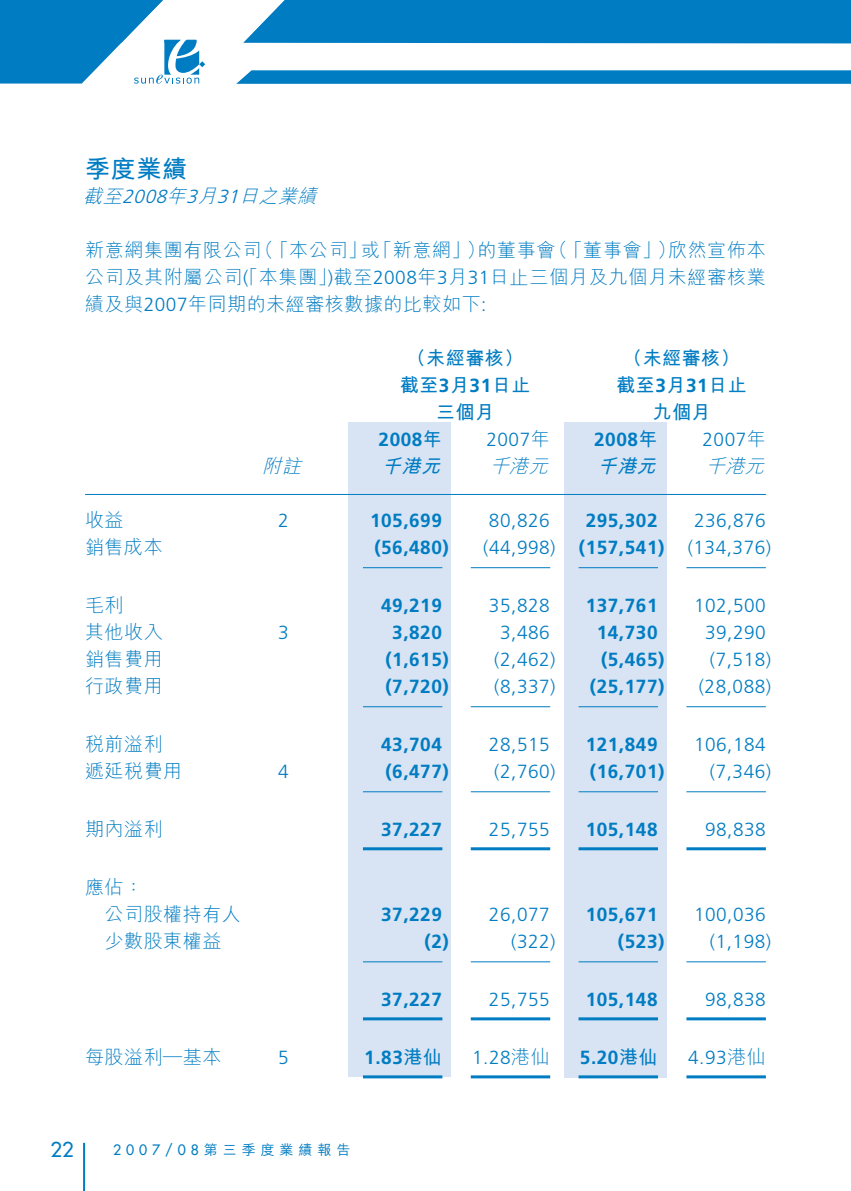
<style>
.page{position:relative;width:851px;height:1191px;background:#fff}
.page>*{position:absolute;margin:0;border:0;box-sizing:border-box;transform-origin:0 0}
.t1{font:25px "M Hei HK Bold B5 pc H";color:#007cc2}
.t2{font:500 20px "Futura Std";color:#007cc2}
.t3{font:300 19px "Frutiger LT Std";letter-spacing:.03em;color:#007cc2}
.t4{font:700 19px "Frutiger LT Std";letter-spacing:.03em;color:#007cc2}
.t5{font:19px/27px "M Hei HK Light B5 pc H";letter-spacing:.03em;color:#007cc2}
.t6{font:19px "M Hei HK Bold B5 pc H";letter-spacing:.03em;color:#007cc2}
.t7{font:italic 19px "M Hei HK Light B5 pc H";color:#007cc2}
.t8{font:italic 19px "M Hei HK Bold B5 pc H";color:#007cc2}
.t9{font:14px "M Hei HK Medium B5 pc H";letter-spacing:.35em;color:#007cc2}
.s1{font-family:"Frutiger LT Std";font-weight:300}
.s2{font-family:"Frutiger LT Std";font-weight:700}
.s3{font-family:"M Hei HK Bold B5 pc H";font-weight:400}
.s4{font-family:"M Hei HK Light B5 pc H";font-weight:400}
.s5{font-weight:700}
.s6{font-family:"Futura Std";font-weight:500}
</style>
<div class="page">
<hr style="left:83px;top:1142px;width:2px;height:48px;background:#007cc2">
<svg style="left:850px;top:0;width:1px;height:84px"></svg>
<svg style="left:205px;top:0;width:645px;height:84px;fill:#007cc2"></svg>
<svg style="left:0;top:0;width:205px;height:84px"></svg>
<div style="left:564px;top:422px;width:102px;height:656px;background:#d8e4f3"></div>
<div style="left:349px;top:422px;width:102px;height:655px;background:#d8e4f3"></div>
<hr style="left:85px;top:494px;width:680px;height:1px;background:#007cc2">
<hr style="left:363px;top:567px;width:79px;height:1px;background:#007cc2">
<hr style="left:470px;top:567px;width:80px;height:1px;background:#007cc2">
<hr style="left:578px;top:567px;width:80px;height:1px;background:#007cc2">
<hr style="left:686px;top:567px;width:79px;height:1px;background:#007cc2">
<hr style="left:363px;top:706px;width:79px;height:1px;background:#007cc2">
<hr style="left:470px;top:706px;width:80px;height:1px;background:#007cc2">
<hr style="left:578px;top:706px;width:80px;height:1px;background:#007cc2">
<hr style="left:686px;top:706px;width:79px;height:1px;background:#007cc2">
<hr style="left:363px;top:791px;width:79px;height:1px;background:#007cc2">
<hr style="left:470px;top:791px;width:80px;height:1px;background:#007cc2">
<hr style="left:578px;top:791px;width:80px;height:1px;background:#007cc2">
<hr style="left:686px;top:791px;width:79px;height:1px;background:#007cc2">
<hr style="left:363px;top:847px;width:79px;height:3px;background:#007cc2">
<hr style="left:470px;top:847px;width:80px;height:3px;background:#007cc2">
<hr style="left:578px;top:847px;width:80px;height:3px;background:#007cc2">
<hr style="left:686px;top:847px;width:79px;height:3px;background:#007cc2">
<hr style="left:363px;top:961px;width:79px;height:1px;background:#007cc2">
<hr style="left:470px;top:961px;width:80px;height:1px;background:#007cc2">
<hr style="left:578px;top:961px;width:80px;height:1px;background:#007cc2">
<hr style="left:686px;top:961px;width:79px;height:1px;background:#007cc2">
<hr style="left:363px;top:1017px;width:79px;height:3px;background:#007cc2">
<hr style="left:470px;top:1017px;width:80px;height:3px;background:#007cc2">
<hr style="left:578px;top:1017px;width:80px;height:3px;background:#007cc2">
<hr style="left:686px;top:1017px;width:79px;height:3px;background:#007cc2">
<hr style="left:363px;top:1075px;width:79px;height:3px;background:#007cc2">
<hr style="left:470px;top:1075px;width:80px;height:3px;background:#007cc2">
<hr style="left:578px;top:1075px;width:80px;height:3px;background:#007cc2">
<hr style="left:686px;top:1075px;width:79px;height:3px;background:#007cc2">
<h1 class="t1" style="left:85px;top:159px;width:104px">季度業績</h1>
<p class="t7" style="left:83px;top:189px;width:240px">截至<span class="s1">2008</span>年<span class="s1">3</span>月<span class="s1">31</span>日之業績</p>
<p class="t5" style="left:85px;top:239px;width:682px">新意網集團有限公司（「本公司」或「新意網」）的董事會（「董事會」）欣然宣佈本公司及其附屬公司「本集團」</p>
<p class="t5" style="left:85px;top:266px;width:682px;text-indent:243px"><span class="s1">)</span>截至<span class="s1">2008</span>年<span class="s1">3</span>月<span class="s1">31</span>日止三個月及九個月未經審核業績及與<span class="s1">2007</span>年同期的未經審核數據的比較如下<span class="s1">:</span></p>
<p class="t6" style="left:406px;top:351px;width:118px">（未經審核）</p>
<p class="t6" style="left:623px;top:351px;width:118px">（未經審核）</p>
<p class="t6" style="left:400px;top:378px;width:132px">截至<span class="s2">3</span>月<span class="s2">31</span>日止</p>
<p class="t6" style="left:616px;top:378px;width:132px">截至<span class="s2">3</span>月<span class="s2">31</span>日止</p>
<p class="t6" style="left:436px;top:405px;width:60px">三個月</p>
<p class="t6" style="left:652px;top:405px;width:60px">九個月</p>
<p class="t4" style="left:378px;top:428px;width:65px">2008<span class="s3">年</span></p>
<p class="t3" style="left:486px;top:428px;width:65px">2007<span class="s4">年</span></p>
<p class="t4" style="left:594px;top:428px;width:65px">2008<span class="s3">年</span></p>
<p class="t3" style="left:702px;top:428px;width:65px">2007<span class="s4">年</span></p>
<p class="t7" style="left:262px;top:459px;width:45px">附註</p>
<p class="t8" style="left:382px;top:459px;width:64px">千港元</p>
<p class="t7" style="left:489px;top:459px;width:65px">千港元</p>
<p class="t8" style="left:597px;top:459px;width:64px">千港元</p>
<p class="t7" style="left:705px;top:459px;width:65px">千港元</p>
<p class="t5" style="left:85px;top:509px;width:40px">收益</p>
<p class="t3" style="left:278px;top:509px;width:12px">2</p>
<p class="t4" style="left:370px;top:509px;width:73px">105,699</p>
<p class="t3" style="left:489px;top:509px;width:62px">80,826</p>
<p class="t4" style="left:585px;top:509px;width:73px">295,302</p>
<p class="t3" style="left:694px;top:509px;width:73px">236,876</p>
<p class="t5" style="left:85px;top:536px;width:79px">銷售成本</p>
<p class="t4" style="left:374px;top:536px;width:76px">(56,480)</p>
<p class="t3" style="left:483px;top:536px;width:289px">(44,998) <span class="s5">(157,541)</span> (134,376)</p>
<p class="t5" style="left:85px;top:594px;width:40px">毛利</p>
<p class="t4" style="left:381px;top:594px;width:62px">49,219</p>
<p class="t3" style="left:489px;top:594px;width:62px">35,828</p>
<p class="t4" style="left:585px;top:594px;width:73px">137,761</p>
<p class="t3" style="left:694px;top:594px;width:73px">102,500</p>
<p class="t5" style="left:85px;top:621px;width:79px">其他收入</p>
<p class="t3" style="left:278px;top:621px;width:12px">3</p>
<p class="t4" style="left:392px;top:621px;width:51px">3,820</p>
<p class="t3" style="left:500px;top:621px;width:51px">3,486</p>
<p class="t4" style="left:596px;top:621px;width:62px">14,730</p>
<p class="t3" style="left:705px;top:621px;width:62px">39,290</p>
<p class="t5" style="left:85px;top:648px;width:79px">銷售費用</p>
<p class="t4" style="left:385px;top:648px;width:65px">(1,615)</p>
<p class="t3" style="left:494px;top:648px;width:63px">(2,462)</p>
<p class="t4" style="left:601px;top:648px;width:65px">(5,465)</p>
<p class="t3" style="left:709px;top:648px;width:63px">(7,518)</p>
<p class="t5" style="left:85px;top:675px;width:79px">行政費用</p>
<p class="t4" style="left:385px;top:675px;width:65px">(7,720)</p>
<p class="t3" style="left:494px;top:675px;width:63px">(8,337)</p>
<p class="t4" style="left:590px;top:675px;width:76px">(25,177)</p>
<p class="t3" style="left:698px;top:675px;width:74px">(28,088)</p>
<p class="t5" style="left:85px;top:733px;width:79px">稅前溢利</p>
<p class="t4" style="left:381px;top:733px;width:62px">43,704</p>
<p class="t3" style="left:489px;top:733px;width:62px">28,515</p>
<p class="t4" style="left:585px;top:733px;width:73px">121,849</p>
<p class="t3" style="left:694px;top:733px;width:73px">106,184</p>
<p class="t5" style="left:85px;top:760px;width:99px">遞延稅費用</p>
<p class="t3" style="left:278px;top:760px;width:12px">4</p>
<p class="t4" style="left:385px;top:760px;width:65px">(6,477)</p>
<p class="t3" style="left:494px;top:760px;width:63px">(2,760)</p>
<p class="t4" style="left:590px;top:760px;width:76px">(16,701)</p>
<p class="t3" style="left:709px;top:760px;width:63px">(7,346)</p>
<p class="t5" style="left:85px;top:818px;width:79px">期內溢利</p>
<p class="t4" style="left:381px;top:818px;width:62px">37,227</p>
<p class="t3" style="left:489px;top:818px;width:62px">25,755</p>
<p class="t4" style="left:585px;top:818px;width:73px">105,148</p>
<p class="t3" style="left:705px;top:818px;width:62px">98,838</p>
<p class="t5" style="left:105px;top:876px;width:138px;text-indent:-20px">應佔：<br>公司股權持有人</p>
<p class="t3" style="left:243px;top:266px;width:7px">(</p>
<p class="t4" style="left:381px;top:903px;width:62px">37,229</p>
<p class="t3" style="left:489px;top:903px;width:62px">26,077</p>
<p class="t4" style="left:585px;top:903px;width:73px">105,671</p>
<p class="t3" style="left:694px;top:903px;width:73px">100,036</p>
<p class="t5" style="left:105px;top:930px;width:118px">少數股東權益</p>
<p class="t4" style="left:424px;top:930px;width:26px">(2)</p>
<p class="t3" style="left:511px;top:930px;width:46px">(322)</p>
<p class="t4" style="left:618px;top:930px;width:48px">(523)</p>
<p class="t3" style="left:709px;top:930px;width:63px">(1,198)</p>
<p class="t4" style="left:381px;top:988px;width:62px">37,227</p>
<p class="t3" style="left:489px;top:988px;width:62px">25,755</p>
<p class="t4" style="left:585px;top:988px;width:73px">105,148</p>
<p class="t3" style="left:705px;top:988px;width:62px">98,838</p>
<p class="t5" style="left:85px;top:1046px;width:138px">每股溢利─基本</p>
<p class="t3" style="left:278px;top:1046px;width:12px">5</p>
<p class="t4" style="left:364px;top:1046px;width:79px">1.83<span class="s3">港仙</span></p>
<p class="t3" style="left:472px;top:1046px;width:79px">1.28<span class="s4">港仙</span></p>
<p class="t4" style="left:579px;top:1046px;width:79px">5.20<span class="s3">港仙</span></p>
<p class="t3" style="left:688px;top:1046px;width:79px">4.93<span class="s4">港仙</span></p>
<p class="t2" style="left:51px;top:1138px;width:25px">22</p>
<p class="t9" style="left:113px;top:1144px;width:238px"><span class="s6">2007/08</span>第三季度業績報告</p>
</div>
